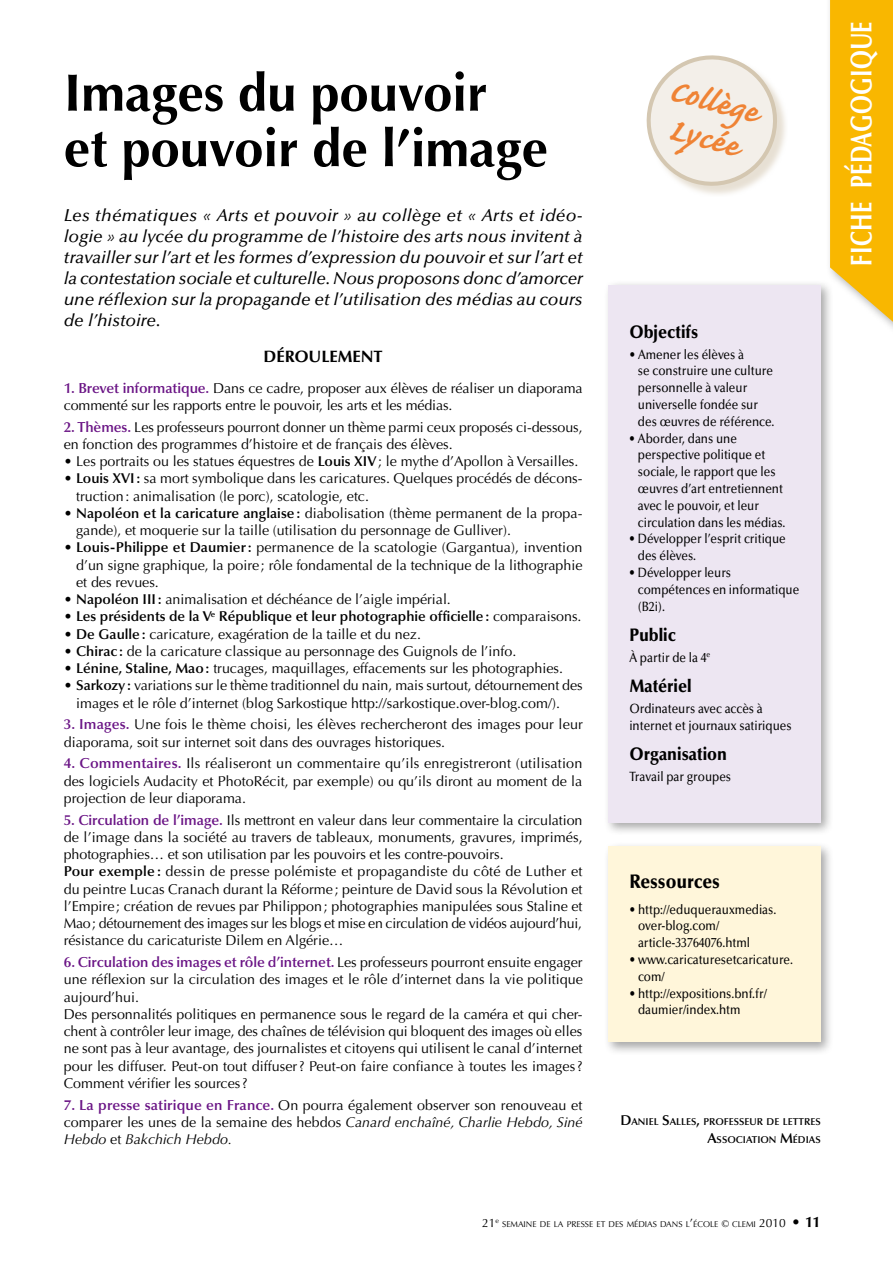
<style>
.page{position:relative;width:893px;height:1263px;background:#fff}
.page>*{position:absolute;margin:0;border:0;box-sizing:border-box;transform-origin:0 0}
.t1{font:700 52.5px/55.5px "Optima";color:#000}
.t2{font:700 40.5px/37.8px "Caflisch Script";color:#ef8335}
.t3{font:700 30px "Optima";letter-spacing:.02em;color:#fff;scale:.75 1}
.t4{font:900 19.5px "Optima";color:#000;scale:.9 1}
.t5{font:900 18px "Optima";color:#000;scale:.9 1}
.t6{font:italic 500 17.25px/21px "Optima";color:#000;text-align:justify}
.t7{font:700 16.5px "Optima";color:#000}
.t8{font:600 14.55px "Optima";letter-spacing:-.005em;color:#6a1485}
.t9{font:14.25px/17.2px "Optima";color:#000}
.t10{font:600 14.25px "Optima";color:#000}
.t11{font:500 13.5px/16.8px "Optima";color:#000;scale:.87 1}
.t12{font:12px "Optima";color:#000}
.t13{font:600 10.05px/17.2px "Optima";color:#000;text-align:right}
.t14{font:8.4px "Optima";color:#000}
.s1{font-weight:600;font-size:14.55px;color:#6a1485}
.s2{font-weight:600}
.s3{font-weight:400}
.s4{font-weight:400;font-size:14.25px;color:#000}
.s5{font-style:italic}
.s6{font-size:14.25px}
.s7{font-size:12px}
.s8{font-size:9.75px}
.s9{font-weight:700;font-size:15px}
</style>
<div class="page">
<svg style="left:830px;top:0;width:63px;height:322px;background:#f8bc14"></svg>
<div style="left:603px;top:280px;width:230px;height:555px;background:#000;opacity:.35"></div>
<div style="left:608px;top:285px;width:213px;height:537px;background:#ede6f2"></div>
<div style="left:603px;top:841px;width:230px;height:214px;background:#000;opacity:.35"></div>
<div style="left:608px;top:847px;width:213px;height:195px;background:#fff6da"></div>
<div style="left:647px;top:56px;width:141px;height:141px;background:#d4c7b1;opacity:.55"></div>
<svg style="left:646px;top:55px;width:141px;height:136px"></svg>
<h1 class="t1" style="left:64px;top:66px;width:486px">I mages du pouvoir<br>et pouvoir de l’image</h1>
<p class="t6" style="left:64px;top:205px;width:521px">Les thématiques « Arts et pouvoir » au collège et « Arts et idéo&shy;logie » au lycée du programme de l’histoire des arts nous invitent à travailler sur l’art et les formes d’expression du pouvoir et sur l’art et la contestation sociale et culturelle. Nous proposons donc d’amorcer une réflexion sur la propagande et l’utilisation des médias au cours de l’histoire.</p>
<p class="t7" style="left:264px;top:346px;width:77px">Dérou leme</p>
<p class="t7" style="left:361px;top:346px;width:24px">nt</p>
<p class="t9" style="left:64px;top:379px;width:520px"><span class="s1">1. Brevet informatique.</span> Dans ce cadre, proposer aux élèves de réaliser un diaporama commenté sur les rapports entre le pouvoir, les arts et les médias.</p>
<p class="t9" style="left:64px;top:418px;width:520px"><span class="s1">2. Thèmes.</span> Les professeurs pourront donner un thème parmi ceux proposés ci-dessous, en fonction des programmes d’histoire et de français des élèves.</p>
<p class="t9" style="left:64px;top:453px;width:516px">• Les portraits ou les statues équestres de <span class="s2">Louis XIV</span>; le mythe d’Apollon à Versailles.</p>
<p class="t9" style="left:76px;top:470px;width:508px;text-indent:-12px">• <span class="s2">Louis XVI:</span> sa mort symbolique dans les caricatures. Quelques procédés de décons&shy;truction: animalisation (le porc), scatologie, etc.</p>
<p class="t9" style="left:76px;top:505px;width:508px;text-indent:-12px">• <span class="s2">Napoléon et la caricature anglaise:</span> diabolisation (thème permanent de la propa&shy;gande), et moquerie sur la taille (utilisation du personnage de Gulliver).</p>
<p class="t9" style="left:76px;top:539px;width:508px;text-align:justify;text-indent:-12px">• <span class="s2">Louis-Philippe et Daumier:</span> permanence de la scatologie (Gargantua), invention d’un signe graphique, la poire; rôle fondamental de la technique de la lithographie et des revues.</p>
<p class="t9" style="left:64px;top:591px;width:389px">• <span class="s2">Napoléon III:</span> animalisation et déchéance de l’aigle impérial.</p>
<p class="t10" style="left:64px;top:608px;width:519px"><span class="s3">•</span> Les présidents de la V<sup>e</sup> République et leur photographie officielle: <span class="s3">comparaisons.</span></p>
<p class="t9" style="left:64px;top:625px;width:359px">• <span class="s2">De Gaulle:</span> caricature, exagération de la taille et du nez.</p>
<p class="t9" style="left:64px;top:643px;width:454px">• <span class="s2">Chirac :</span> de la caricature classique au personnage des Guignols de l’info.</p>
<p class="t9" style="left:64px;top:660px;width:501px">• <span class="s2">Lénine, Staline, Mao:</span> trucages, maquillages, effacements sur les photographies.</p>
<p class="t9" style="left:76px;top:677px;width:508px;text-indent:-12px">• <span class="s2">Sarkozy:</span> variations sur le thème traditionnel du nain, mais surtout, détournement des images et le rôle d’internet (blog Sarkostique http://sarkostique.over-blog.com/).</p>
<p class="t9" style="left:64px;top:716px;width:520px"><span class="s1">3. Images.</span> Une fois le thème choisi, les élèves rechercheront des images pour leur diaporama, soit sur internet soit dans des ouvrages historiques.</p>
<p class="t9" style="left:64px;top:755px;width:520px;text-align:justify"><span class="s1">4. Commentaires.</span> Ils réaliseront un commentaire qu’ils enregistreront (utilisation des logiciels Audacity et PhotoRécit, par exemple) ou qu’ils diront au moment de la projection de leur diaporama.</p>
<p class="t9" style="left:64px;top:811px;width:520px"><span class="s1">5. Circulation de l’image.</span> Ils mettront en valeur dans leur commentaire la circulation de l’image dans la société au travers de tableaux, monuments, gravures, imprimés, photographies… et son utilisation par les pouvoirs et les contre-pouvoirs.<br><span class="s2">Pour exemple :</span> dessin de presse polémiste et propagandiste du côté de Luther et du peintre Lucas Cranach durant la Réforme ; peinture de David sous la Révolution et l’Empire; création de revues par Philippon; photographies manipulées sous Staline et Mao; détournement des images sur les blogs et mise en circulation de vidéos aujourd’hui, résistance du caricaturiste Dilem en Algérie…</p>
<p class="t8" style="left:64px;top:954px;width:520px">6. Circulation des images et rôle d’internet. <span class="s4">Les professeurs pourront ensuite engager</span></p>
<p class="t9" style="left:64px;top:971px;width:521px">une réflexion sur la circulation des images et le rôle d’internet dans la vie politique aujourd’hui.<br>Des personnalités politiques en permanence sous le regard de la caméra et qui cher&shy;chent à contrôler leur image, des chaînes de télévision qui bloquent des images où elles ne sont pas à leur avantage, des journalistes et citoyens qui utilisent le canal d’internet pour les diffuser. Peut-on tout diffuser? Peut-on faire confiance à toutes les images?<br>Comment vérifier les sources?</p>
<p class="t9" style="left:64px;top:1096px;width:520px;text-align:justify"><span class="s1">7. La presse satirique en France.</span> On pourra également observer son renouveau et comparer les unes de la semaine des hebdos <span class="s5">Canard enchaîné, Charlie Hebdo, Siné Hebdo</span> et <span class="s5">Bakchich Hebdo.</span></p>
<h2 class="t2" style="left:674px;top:73px;width:93px;rotate:15deg">Collège<br>Lycée</h2>
<p class="t5" style="left:629px;top:321px;width:78px">Objectifs</p>
<p class="t11" style="left:638px;top:346px;width:159px;text-indent:-9px">• Amener les élèves à<br>se construire une culture personnelle à valeur universelle fondée sur des œuvres de référence.</p>
<p class="t11" style="left:638px;top:430px;width:171px;text-indent:-9px">• Aborder, dans une perspective politique et sociale, le rapport que les œuvres d’art entretiennent avec le pouvoir, et leur circulation dans les médias.</p>
<p class="t11" style="left:638px;top:531px;width:172px;text-indent:-9px">• Développer l’esprit critique des élèves.</p>
<p class="t11" style="left:638px;top:564px;width:187px;text-indent:-9px">• Développer leurs compétences en informatique (B2i).</p>
<p class="t5" style="left:629px;top:624px;width:53px">Public</p>
<p class="t11" style="left:629px;top:649px;width:95px">à partir de la 4<sup>e</sup></p>
<p class="t5" style="left:629px;top:675px;width:71px">Matériel</p>
<p class="t11" style="left:629px;top:700px;width:188px">o rdinateurs avec accès à internet et journaux satiriques</p>
<p class="t5" style="left:629px;top:743px;width:110px">Organisation</p>
<p class="t11" style="left:629px;top:768px;width:119px">Travail par groupes</p>
<h3 class="t4" style="left:629px;top:870px;width:102px">Ressources</h3>
<p class="t11" style="left:638px;top:901px;width:161px;text-indent:-9px">• http://eduquerauxmedias. over-blog.com/ article-33764076.html</p>
<p class="t11" style="left:638px;top:951px;width:180px;text-indent:-9px">• www.caricaturesetcaricature. com/</p>
<p class="t11" style="left:638px;top:985px;width:150px;text-indent:-9px">• http://expositions.bnf.fr/ daumier/index.htm</p>
<h3 class="t3" style="left:844px;top:266px;width:327px;rotate:-90deg">FICHE PÉDAGOGIQUE</h3>
<p class="t13" style="left:620px;top:1113px;width:201px"><span class="s6">D</span>ANIEL <span class="s6">S</span>ALLES<span class="s6">,</span> PROFESSEUR DE LETTRES<br><span class="s6">A</span>SSOCIATION <span class="s6">M</span>ÉDIAS</p>
<p class="t12" style="left:482px;top:1216px;width:18px">21<sup>e</sup></p>
<p class="t14" style="left:502px;top:1219px;width:320px">SEMAINE DE LA PRESSE ET DES MÉDIAS DANS L<span class="s7">’</span>ÉCOLE <span class="s8">©</span> CLEMI <span class="s7">2010</span> <span class="s9">• 11</span></p>
</div>
